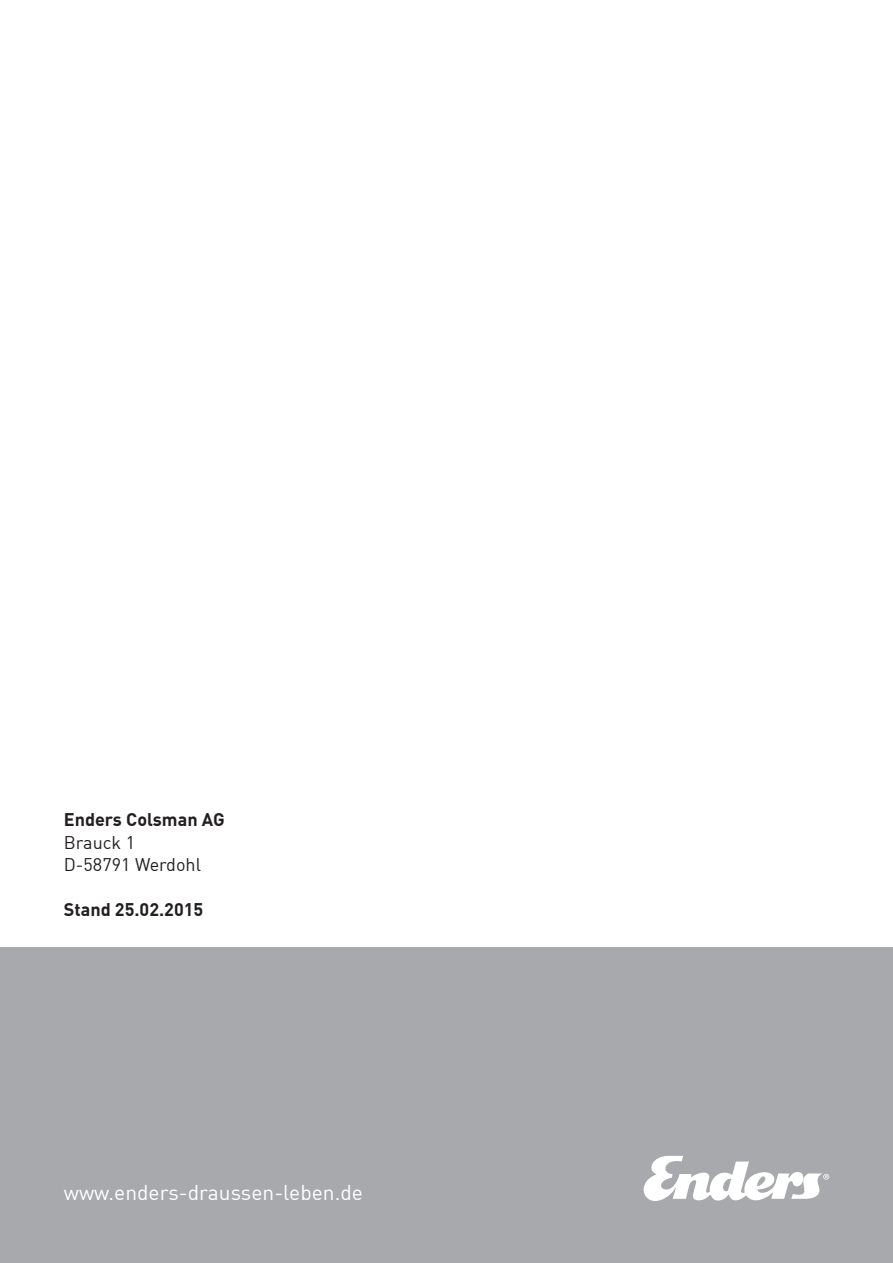
<style>
.page{position:relative;width:893px;height:1263px;background:#fff}
.page>*{position:absolute;margin:0;border:0;box-sizing:border-box;transform-origin:0 0}
.t1{font:21px "DIN Offc";color:#fff}
.t2{font:700 18px "DIN Offc";color:#231f20}
.t3{font:18px/22.5px "DIN Offc";color:#231f20}
</style>
<div class="page">
<div style="left:0;top:947px;width:893px;height:316px;background:#a7a9ac"></div>
<svg style="left:644px;top:1156px;width:185px;height:45px"></svg>
<p class="t2" style="left:64px;top:807px;width:163px">Enders Colsman AG</p>
<p class="t3" style="left:64px;top:830px;width:139px">Brauck 1<br>D-58791 Werdohl</p>
<p class="t2" style="left:64px;top:897px;width:141px">Stand 25.02.2015</p>
<p class="t1" style="left:64px;top:1178px;width:301px">www.enders-draussen-leben.de</p>
</div>
